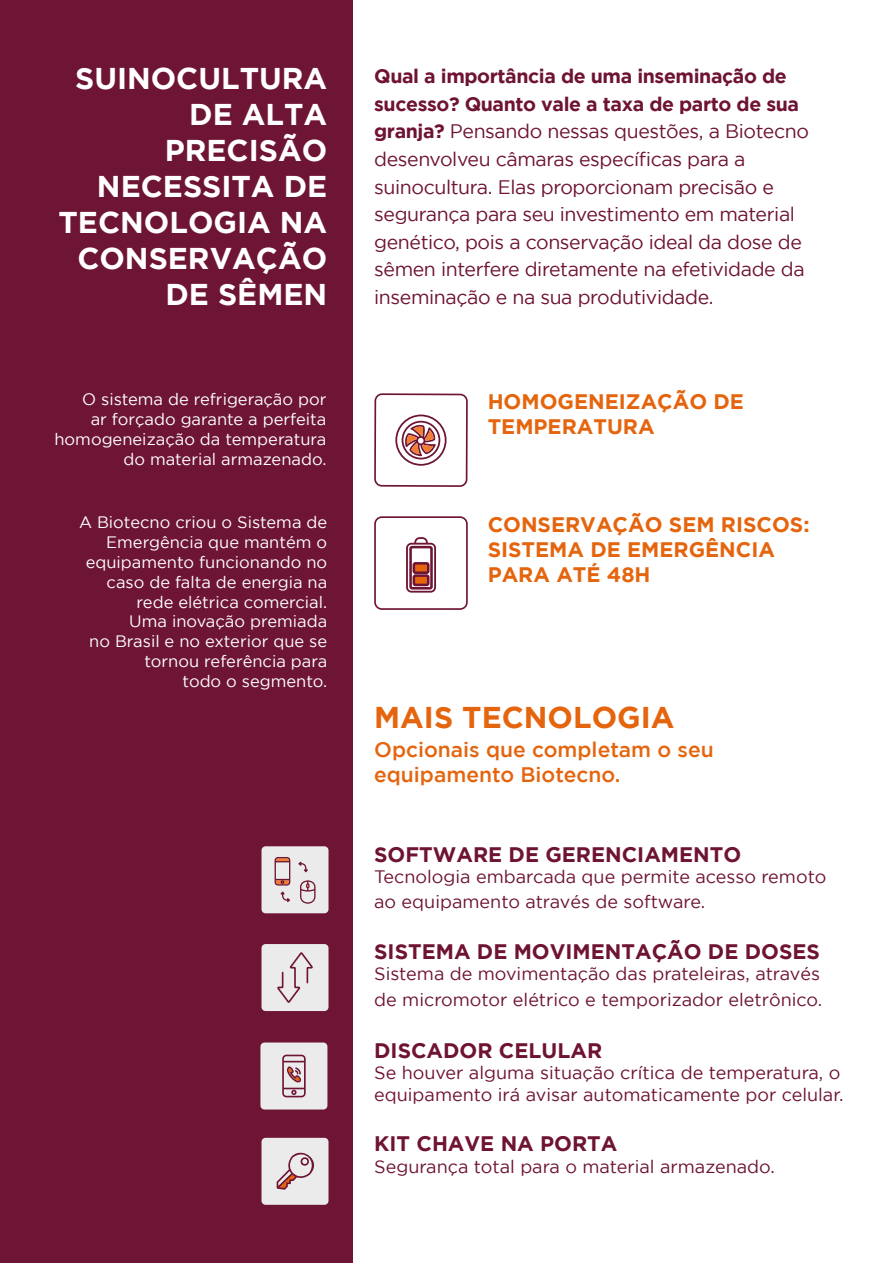
<style>
.page{position:relative;width:893px;height:1263px;background:#fff}
.page>*{position:absolute;margin:0;border:0;box-sizing:border-box;transform-origin:0 0}
.t1{font:700 30px/36px "Gotham";color:#fff;text-align:right}
.t2{font:700 30px "Gotham";color:#e4650e}
.t3{font:700 21px "Gotham";color:#6e1334}
.t4{font:700 21px/25.2px "Gotham";color:#e4650e}
.t5{font:500 21px/25.2px "Gotham";color:#e4650e}
.t6{font:19.5px/27.6px "Gotham";letter-spacing:-.02em;color:#6e1334}
.t7{font:18px/25.2px "Gotham";color:#6e1334}
.t8{font:16.5px/19.8px "Gotham";color:#fff;text-align:right}
.s1{font-weight:700}
</style>
<div class="page">
<div style="left:0;top:0;width:352px;height:1263px;background:#6e1435"></div>
<svg style="left:374px;top:393px;width:94px;height:94px"></svg>
<svg style="left:374px;top:516px;width:94px;height:94px"></svg>
<div style="left:414px;top:563px;width:14px;height:10px;background:#e4650e;border-radius:2px"></div>
<div style="left:413px;top:562px;width:17px;height:12px;border:3px solid #6e1435;border-radius:2px"></div>
<div style="left:261px;top:846px;width:67px;height:67px;background:#ebebeb;border-radius:4px"></div>
<svg style="left:275px;top:857px;width:15px;height:28px"></svg>
<svg style="left:298px;top:862px;width:10px;height:10px"></svg>
<svg style="left:281px;top:891px;width:9px;height:11px"></svg>
<svg style="left:300px;top:880px;width:16px;height:24px"></svg>
<div style="left:261px;top:1138px;width:67px;height:67px;background:#ebebeb;border-radius:4px"></div>
<svg style="left:277px;top:1152px;width:37px;height:38px"></svg>
<div style="left:261px;top:944px;width:67px;height:67px;background:#ebebeb;border-radius:4px"></div>
<svg style="left:277px;top:952px;width:36px;height:51px"></svg>
<div style="left:260px;top:1042px;width:67px;height:67px;background:#ebebeb;border-radius:4px"></div>
<svg style="left:282px;top:1055px;width:24px;height:42px"></svg>
<h1 class="t1" style="left:59px;top:59px;width:270px">SUINOCULTURA<br>DE ALTA<br>PRECISÃO<br>NECESSITA DE<br>TECNOLOGIA NA<br>CONSERVAÇÃO<br>DE SÊMEN</h1>
<p class="t6" style="left:374px;top:62px;width:436px"><span class="s1">Qual a importância de uma inseminação de sucesso? Quanto vale a taxa de parto de sua granja?</span> Pensando nessas questões, a Biotecno desenvolveu câmaras específicas para a suinocultura. Elas proporcionam precisão e segurança para seu investimento em material genético, pois a conservação ideal da dose de sêmen interfere diretamente na efetividade da inseminação e na sua produtividade.</p>
<p class="t8" style="left:54px;top:389px;width:273px">O sistema de refrigeração por<br>ar forçado garante a perfeita homogeneização da temperatura do material armazenado.</p>
<p class="t8" style="left:79px;top:512px;width:250px">A Biotecno criou o Sistema de<br>Emergência que mantém o equipamento funcionando no caso de falta de energia na rede elétrica comercial.<br>Uma inovação premiada<br>no Brasil e no exterior que se tornou referência para<br>todo o segmento.</p>
<p class="t4" style="left:488px;top:388px;width:258px">HOMOGENEIZAÇÃO DE<br>TEMPERATURA</p>
<p class="t4" style="left:488px;top:511px;width:323px">CONSERVAÇÃO SEM RISCOS:<br>SISTEMA DE EMERGÊNCIA<br>PARA ATÉ 48H</p>
<h1 class="t2" style="left:374px;top:700px;width:302px">MAIS TECNOLOGIA</h1>
<p class="t5" style="left:374px;top:736px;width:341px">Opcionais que completam o seu equipamento Biotecno.</p>
<p class="t3" style="left:374px;top:842px;width:369px">SOFTWARE DE GERENCIAMENTO</p>
<p class="t7" style="left:374px;top:864px;width:454px">Tecnologia embarcada que permite acesso remoto ao equipamento através de software.</p>
<p class="t3" style="left:374px;top:939px;width:447px">SISTEMA DE MOVIMENTAÇÃO DE DOSES</p>
<p class="t7" style="left:374px;top:961px;width:449px">Sistema de movimentação das prateleiras, através de micromotor elétrico e temporizador eletrônico.</p>
<p class="t3" style="left:374px;top:1038px;width:229px">DISCADOR CELULAR</p>
<p class="t7" style="left:374px;top:1062px;width:471px;line-height:21.6px">Se houver alguma situação crítica de temperatura, o equipamento irá avisar automaticamente por celular.</p>
<p class="t3" style="left:374px;top:1132px;width:245px">KIT CHAVE NA PORTA</p>
<p class="t7" style="left:374px;top:1154px;width:402px">Segurança total para o material armazenado.</p>
</div>
